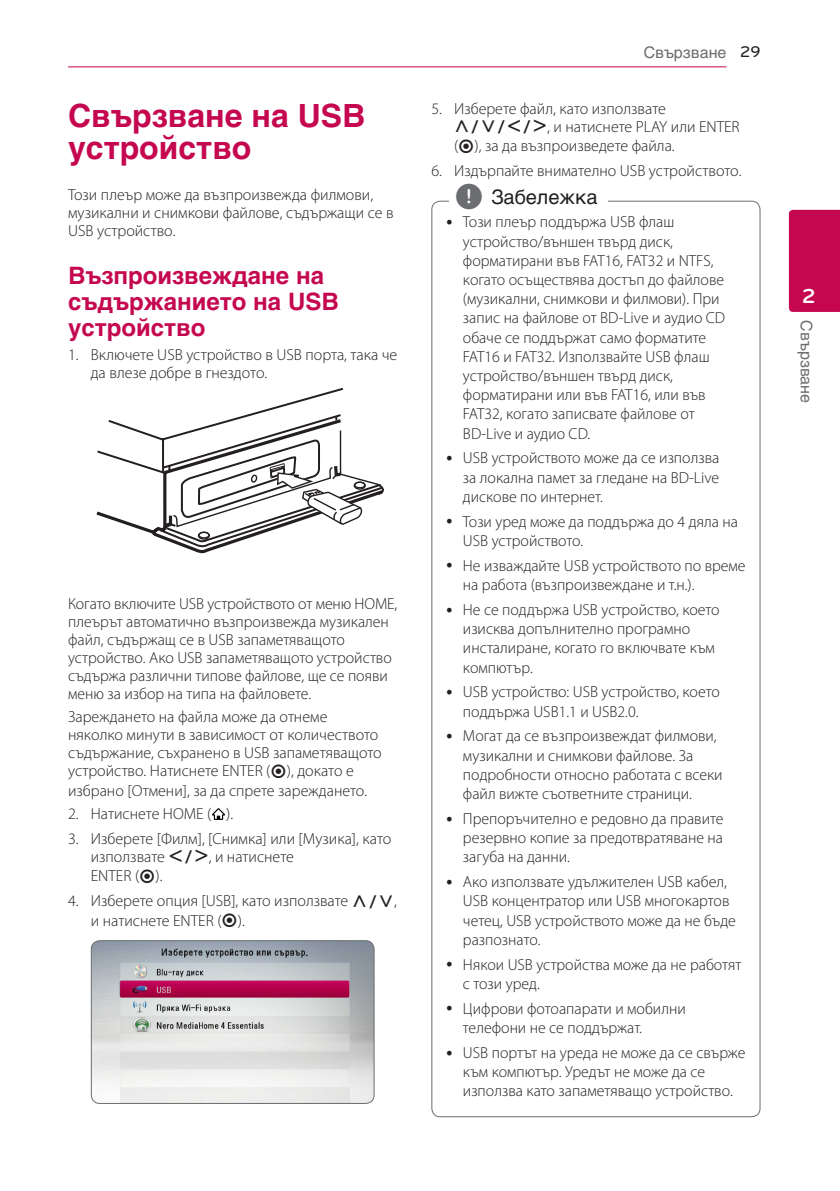
<style>
.page{position:relative;width:840px;height:1191px;background:#fff}
.page>*{position:absolute;margin:0;border:0;box-sizing:border-box;transform-origin:0 0}
.Title_1{font:700 32px/32px "Helvetica Cyr";color:#c50750}
.Title_2{font:700 24px/26px "Helvetica Cyr";color:#c50750}
.t1{font:700 21px "Bryant LG";color:#fff}
.t2{font:20px "Helvetica Cyr Upright";color:#231f20}
.Content_text_Light{font:300 16px/19.2px "Myriad Pro";color:#231f20}
.Content_text_Num{font:300 16px/18.6px "Myriad Pro";color:#231f20}
.t3{font:16px "Helvetica Cyr Upright";color:#6c6d70}
.s1{font-family:"UPSYS Common";font-weight:400}
.s2{font-family:"Bryant LG";font-weight:500;color:#231f20}
.s3{font-family:"UPSYS Common";font-size:30px;color:#6c6d70}
</style>
<div class="page">
<hr style="left:68px;top:66px;width:658px;height:1px;background:#c50750">
<div style="left:788px;top:210px;width:51px;height:102px;background:#c50750"></div>
<svg style="left:96px;top:388px;width:288px;height:166px"></svg>
<svg style="left:212px;top:808px;width:13px;height:12px"></svg>
<img style="left:91px;top:940px;width:283px;height:163px">
<div style="left:91px;top:940px;width:283px;height:164px;border:1px solid #6c6d70;border-radius:9px"></div>
<p class="Title_1" style="left:68px;top:100px;width:298px">Свързване на USB устройство</p>
<p class="Content_text_Light" style="left:68px;top:185px;width:327px;line-height:18px">Този плеър може да възпроизвежда филмови, музикални и снимкови файлове, съдържащи се в<br>USB устройство.</p>
<p class="Title_2" style="left:68px;top:262px;width:272px">Възпроизвеждане на съдържанието на USB устройство</p>
<p class="Content_text_Num" style="left:91px;top:346px;width:308px;line-height:18px;text-indent:-23px">1. Включете USB устройство в USB порта, така че да влезе добре в гнездото.</p>
<p class="Content_text_Light" style="left:68px;top:594px;width:330px;line-height:18px">Когато включите USB устройството от меню HOME, плеърът автоматично възпроизвежда музикален файл, съдържащ се в USB запаметяващото устройство. Ако USB запаметяващото устройство съдържа различни типове файлове, ще се появи меню за избор на типа на файловете.</p>
<p class="Content_text_Light" style="left:68px;top:707px;width:315px;line-height:18.2px">Зареждането на файла може да отнеме няколко минути в зависимост от количеството съдържание, съхранено в USB запаметяващото устройство. Натиснете ENTER (<span class="s1">b</span>), докато е избрано [Отмени], за да спрете зареждането.</p>
<p class="Content_text_Num" style="left:68px;top:804px;width:166px">2. Натиснете HOME ( ).</p>
<p class="Content_text_Num" style="left:91px;top:829px;width:302px;text-indent:-23px">3. Изберете [Филм], [Снимка] или [Музика], като използвате <span class="s1">A/D</span>, и натиснете<br>ENTER (<span class="s1">b</span>).</p>
<p class="Content_text_Num" style="left:91px;top:891px;width:307px;line-height:19.2px;text-indent:-23px">4. Изберете опция [USB], като използвате <span class="s1">W/S</span>, и натиснете ENTER (<span class="s1">b</span>).</p>
<p class="t3" style="left:643px;top:43px;width:118px">Свързване <span class="s2">29</span></p>
<p class="Content_text_Num" style="left:454px;top:99px;width:287px;text-indent:-23px">5. Изберете файл, като използвате<br><span class="s1">W/S/A/D</span>, и натиснете PLAY или ENTER (<span class="s1">b</span>), за да възпроизведете файла.</p>
<p class="Content_text_Num" style="left:431px;top:161px;width:311px">6. Издърпайте внимателно USB устройството.</p>
<p class="Content_text_Light" style="left:462px;top:212px;width:263px">Този плеър поддържа USB флаш устройство/външен твърд диск, форматирани във FAT16, FAT32 и NTFS, когато осъществява достъп до файлове (музикални, снимкови и филмови). При запис на файлове от BD-Live и аудио CD обаче се поддържат само форматите FAT16 и FAT32. Използвайте USB флаш устройство/външен твърд диск, форматирани или във FAT16, или във FAT32, когато записвате файлове от BD-Live и аудио CD.</p>
<p class="Content_text_Light" style="left:462px;top:448px;width:258px;text-align:justify">USB устройството може да се използва за локална памет за гледане на BD-Live дискове по интернет.</p>
<p class="Content_text_Light" style="left:462px;top:511px;width:276px">Този уред може да поддържа до 4 дяла на<br>USB устройството.</p>
<p class="Content_text_Light" style="left:462px;top:556px;width:284px">Не изваждайте USB устройството по време на работа (възпроизвеждане и т.н.).</p>
<p class="Content_text_Light" style="left:462px;top:600px;width:258px">Не се поддържа USB устройство, което изисква допълнително програмно инсталиране, когато го включвате към компютър.</p>
<p class="Content_text_Light" style="left:462px;top:682px;width:258px">USB устройство: USB устройство, което поддържа USB1.1 и USB2.0.</p>
<p class="Content_text_Light" style="left:462px;top:726px;width:261px">Могат да се възпроизвеждат филмови, музикални и снимкови файлове. За подробности относно работата с всеки файл вижте съответните страници.</p>
<p class="Content_text_Light" style="left:462px;top:809px;width:262px;text-align:justify">Препоръчително е редовно да правите резервно копие за предотвратяване на загуба на данни.</p>
<p class="Content_text_Light" style="left:462px;top:872px;width:274px">Ако използвате удължителен USB кабел,<br>USB концентратор или USB многокартов четец, USB устройството може да не бъде разпознато.</p>
<p class="Content_text_Light" style="left:462px;top:954px;width:280px">Някои USB устройства може да не работят с този уред.</p>
<p class="Content_text_Light" style="left:462px;top:998px;width:224px">Цифрови фотоапарати и мобилни телефони не се поддържат.</p>
<p class="Content_text_Light" style="left:462px;top:1042px;width:284px">USB портът на уреда не може да се свърже към компютър. Уредът не може да се използва като запаметяващо устройство.</p>
<p class="t2" style="left:454px;top:186px;width:144px"><span class="s3">,</span> Забележка</p>
<h3 class="t1" style="left:801px;top:283px;width:15px">2</h3>
<p class="t3" style="left:814px;top:320px;width:84px;rotate:90deg">Свързване</p>
</div>
